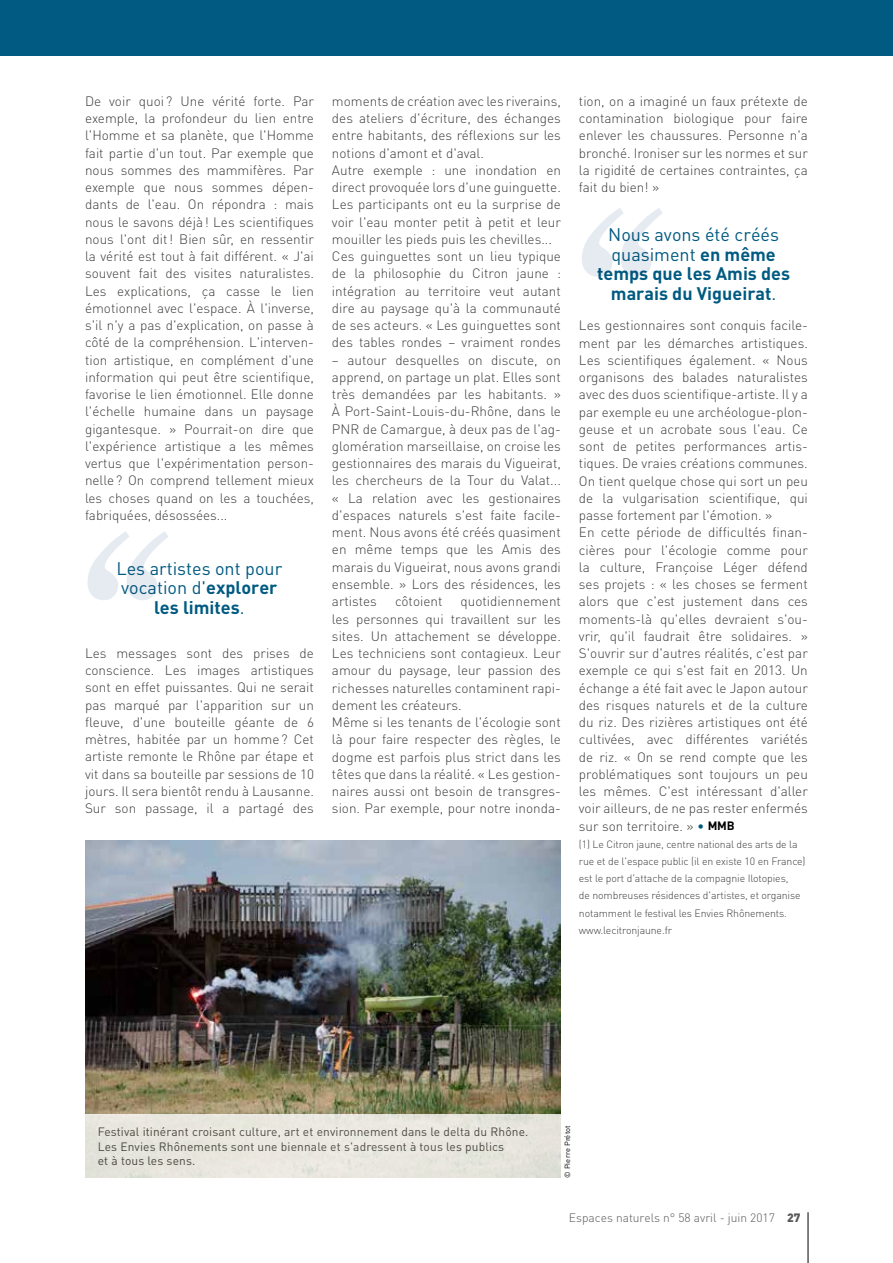
<style>
.page{position:relative;width:893px;height:1263px;background:#fff}
.page>*{position:absolute;margin:0;border:0;box-sizing:border-box;transform-origin:0 0}
.t1{font:700 18px/19.5px "DIN Pro";color:#005a81;text-align:center}
.t2{font:18px/19.5px "DIN Pro";color:#005a81;text-align:center}
.t3{font:300 13.5px/17.2px "DIN Pro";color:#3c3c3b;text-align:justify}
.t4{font:12px/14.4px "DIN Pro";letter-spacing:.01em;color:#3c3c3b}
.t5{font:300 12px "DIN Pro";color:#575756}
.t6{font:300 10.5px/17.2px "DIN Pro";letter-spacing:-.01em;color:#3c3c3b}
.t7{font:7.5px "DIN Pro";letter-spacing:.01em;color:#000}
.s1{font-weight:700}
.s2{font-weight:400}
.s3{color:#005a81}
.s4{font-weight:700;font-size:12px;color:#000}
.s5{font-weight:900}
</style>
<div class="page">
<hr style="left:808px;top:1212px;width:1px;height:51px;background:#000">
<div style="left:0;top:0;width:893px;height:56px;background:#005a81"></div>
<svg style="left:88px;top:531px;width:80px;height:69px"></svg>
<svg style="left:582px;top:208px;width:81px;height:69px"></svg>
<img style="left:85px;top:841px;width:475px;height:273px">
<div style="left:85px;top:1114px;width:476px;height:64px;background:#e8e6de"></div>
<p class="t3" style="left:85px;top:92px;width:230px">De voir quoi ? Une vérité forte. Par exemple, la profondeur du lien entre l'Homme et sa planète, que l'Homme fait partie d'un tout. Par exemple que nous sommes des mammifères. Par exemple que nous sommes dépen&shy;dants de l'eau. On répondra : mais nous le savons déjà! Les scientifiques nous l'ont dit! Bien sûr, en ressentir la vérité est tout à fait différent. « J'ai souvent fait des visites naturalistes.<br>Les explications, ça casse le lien émotionnel avec l'espace. À l'inverse, s'il n'y a pas d'explication, on passe à côté de la compréhension. L'interven&shy;tion artistique, en complément d'une information qui peut être scientifique, favorise le lien émotionnel. Elle donne l'échelle humaine dans un paysage gigantesque. » Pourrait-on dire que l'expérience artistique a les mêmes vertus que l'expérimentation person&shy;nelle? On comprend tellement mieux les choses quand on les a touchées, fabriquées, désossées...</p>
<h1 class="t2" style="left:116px;top:558px;width:167px">Les artistes ont pour vocation d'<span class="s1">explorer les limites</span>.</h1>
<p class="t3" style="left:85px;top:644px;width:230px">Les messages sont des prises de conscience. Les images artistiques sont en effet puissantes. Qui ne serait pas marqué par l'apparition sur un fleuve, d'une bouteille géante de 6 mètres, habitée par un homme? Cet artiste remonte le Rhône par étape et vit dans sa bouteille par sessions de 10 jours. Il sera bientôt rendu à Lausanne.<br>Sur son passage, il a partagé des</p>
<p class="t3" style="left:332px;top:92px;width:230px;text-align:left">moments de création avec les riverains, des ateliers d'écriture, des échanges entre habitants, des réflexions sur les notions d'amont et d'aval.<br>Autre exemple : une inondation en direct provoquée lors d'une guinguette.<br>Les participants ont eu la surprise de voir l'eau monter petit à petit et leur mouiller les pieds puis les chevilles...<br>Ces guinguettes sont un lieu typique de la philosophie du Citron jaune : intégration au territoire veut autant dire au paysage qu'à la communauté de ses acteurs. « Les guinguettes sont des tables rondes – vraiment rondes</p>
<p class="t3" style="left:332px;top:351px;width:230px">– autour desquelles on discute, on apprend, on partage un plat. Elles sont très demandées par les habitants. » À Port-Saint-Louis-du-Rhône, dans le PNR de Camargue, à deux pas de l'ag&shy;glomération marseillaise, on croise les gestionnaires des marais du Vigueirat, les chercheurs de la Tour du Valat... « La relation avec les gestionaires d'espaces naturels s'est faite facile&shy;ment. Nous avons été créés quasiment en même temps que les Amis des marais du Vigueirat, nous avons grandi ensemble. » Lors des résidences, les artistes</p>
<p class="t3" style="left:395px;top:592px;width:49px">côtoient</p>
<p class="t3" style="left:332px;top:592px;width:230px;text-align:left;text-indent:129px">quotidiennement les personnes qui travaillent sur les sites. Un attachement se développe.<br>Les techniciens sont contagieux. Leur amour du paysage, leur passion des richesses naturelles contaminent rapi&shy;dement les créateurs.<br>Même si les tenants de l'écologie sont là pour faire respecter des règles, le dogme est parfois plus strict dans les têtes que dans la réalité. « Les gestion&shy;naires aussi ont besoin de transgres&shy;sion. Par exemple, pour notre inonda-</p>
<p class="t3" style="left:579px;top:92px;width:230px">tion, on a imaginé un faux prétexte de contamination biologique pour faire enlever les chaussures. Personne n'a bronché. Ironiser sur les normes et sur la rigidité de certaines contraintes, ça fait du bien! »</p>
<h1 class="t1" style="left:597px;top:224px;width:194px"><span class="s2">Nous avons été créés quasiment</span> en même temps que les Amis des marais du Vigueirat<span class="s2">.</span></h1>
<p class="t3" style="left:579px;top:316px;width:230px;text-align:left">Les gestionnaires sont conquis facile&shy;ment par les démarches artistiques.<br>Les scientifiques également. « Nous organisons des balades naturalistes avec des duos scientifique-artiste. Il y a par exemple eu une archéologue-plon&shy;geuse et un acrobate sous l'eau. Ce sont de petites performances artis&shy;tiques. De vraies créations communes.<br>On tient quelque chose qui sort un peu de la vulgarisation scientifique, qui passe fortement par l'émotion. »<br>En cette période de difficultés finan&shy;cières pour l'écologie comme pour la culture, Françoise Léger défend ses projets : « les choses se ferment alors que c'est justement dans ces moments-là qu'elles devraient s'ou&shy;vrir, qu'il faudrait être solidaires. » S'ouvrir sur d'autres réalités, c'est par exemple ce qui s'est fait en 2013. Un échange a été fait avec le Japon autour des risques naturels et de la culture du riz. Des rizières artistiques ont été cultivées, avec différentes variétés de riz. « On se rend compte que les problématiques sont toujours un peu les mêmes. C'est intéressant d'aller voir ailleurs, de ne pas rester enfermés sur son territoire. » <span class="s3">•</span> <span class="s4">MMB</span></p>
<p class="t6" style="left:579px;top:835px;width:228px">(1) Le Citron jaune, centre national des arts de la rue et de l'espace public (il en existe 10 en France) est le port d'attache de la compagnie Ilotopies,<br>de nombreuses résidences d'artistes, et organise notamment le festival les Envies Rhônements. www.lecitronjaune.fr</p>
<p class="t4" style="left:98px;top:1124px;width:432px">Festival itinérant croisant culture, art et environnement dans le delta du Rhône.<br>Les Envies Rhônements sont une biennale et s'adressent à tous les publics<br>et à tous les sens.</p>
<p class="t7" style="left:562px;top:1178px;width:54px;rotate:-90deg">© Pierre Prétot</p>
<p class="t5" style="left:569px;top:1210px;width:233px">Espaces naturels n° 58 avril - juin 2017 <span class="s5">27</span></p>
</div>
